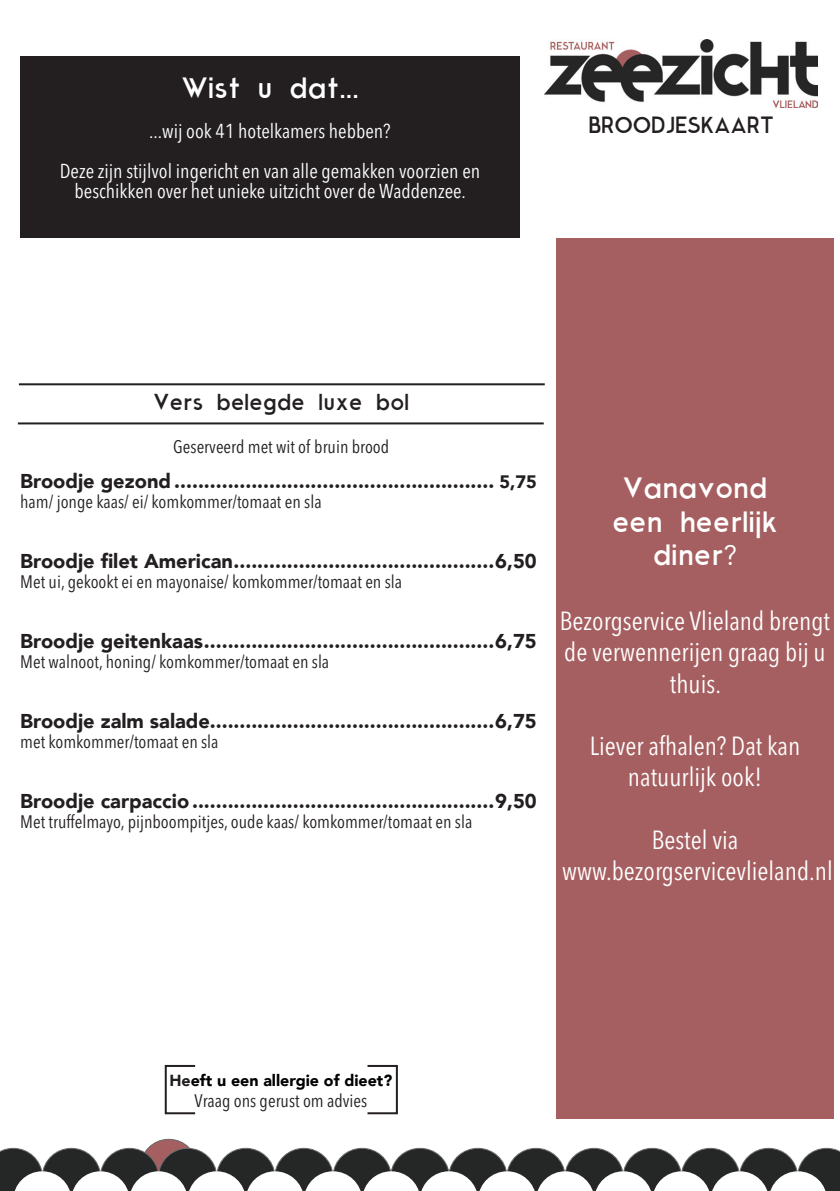
<style>
.page{position:relative;width:840px;height:1191px;background:#fff}
.page>*{position:absolute;margin:0;border:0;box-sizing:border-box;transform-origin:0 0}
.t1{font:28px "Modern Sans";color:#fff}
.t2{font:condensed 26px/31.2px "Avenir Next LT Pro";color:#fff;text-align:center}
.t3{font:22px "Modern Sans";color:#231f20}
.t4{font:900 20px "Avenir";color:#231f20}
.t5{font:condensed 20px "Avenir Next LT Pro";color:#fff}
.t6{font:condensed 18px "Avenir Next LT Pro";color:#231f20}
.t7{font:900 16px "Avenir";color:#000}
.s1{font-size:18px}
.s2{font-family:"Avenir"}
.s3{color:#231f20}
</style>
<div class="page">
<svg style="left:0;top:1138px;width:839px;height:53px"></svg>
<img style="left:544px;top:40px;width:272px;height:68px">
<div style="left:20px;top:57px;width:499px;height:181px;background:#231f20"></div>
<div style="left:165px;top:1065px;width:232px;height:49px;border:2px solid #231f20"></div>
<div style="left:195px;top:1063px;width:172px;height:56px;background:#fff"></div>
<hr style="left:19px;top:383px;width:525px;height:2px;background:#231f20">
<hr style="left:18px;top:422px;width:525px;height:2px;background:#231f20">
<div style="left:556px;top:238px;width:277px;height:881px;background:#a65f60"></div>
<p class="t1" style="left:181px;top:74px;width:179px">Wist u dat...</p>
<p class="t5" style="left:149px;top:119px;width:243px">...wij ook 41 hotelkamers hebben?</p>
<p class="t5" style="left:60px;top:159px;width:422px">Deze zijn stijlvol ingericht en van alle gemakken voorzien en</p>
<p class="t5" style="left:74px;top:179px;width:392px">beschikken over het unieke uitzicht over de Waddenzee.</p>
<p class="t3" style="left:588px;top:114px;width:187px">BROODJESKAART</p>
<p class="t3" style="left:153px;top:391px;width:257px">Vers belegde luxe bol</p>
<p class="t6" style="left:173px;top:435px;width:217px">Geserveerd met wit of bruin brood</p>
<p class="t4" style="left:20px;top:463px;width:517px">Broodje gezond ...................................................... <span class="s1">5,75</span></p>
<p class="t6" style="left:20px;top:490px;width:303px">ham/ jonge kaas/ ei/ komkommer/tomaat en sla</p>
<p class="t4" style="left:20px;top:543px;width:517px">Broodje filet American............................................6,50</p>
<p class="t6" style="left:20px;top:570px;width:383px">Met ui, gekookt ei en mayonaise/ komkommer/tomaat en sla</p>
<p class="t4" style="left:20px;top:623px;width:517px">Broodje geitenkaas.................................................6,75</p>
<p class="t6" style="left:20px;top:650px;width:310px">Met walnoot, honing/ komkommer/tomaat en sla</p>
<p class="t4" style="left:20px;top:703px;width:517px">Broodje zalm salade................................................6,75</p>
<p class="t6" style="left:20px;top:730px;width:200px">met komkommer/tomaat en sla</p>
<p class="t4" style="left:20px;top:783px;width:517px">Broodje carpaccio...................................................9,50</p>
<p class="t6" style="left:20px;top:810px;width:453px">Met truffelmayo, pijnboompitjes, oude kaas/ komkommer/tomaat en sla</p>
<p class="t1" style="left:622px;top:474px;width:147px">Vanavond</p>
<p class="t1" style="left:612px;top:507px;width:167px">een heerlijk</p>
<p class="t1" style="left:652px;top:541px;width:85px">diner<span class="s2">?</span></p>
<p class="t2" style="left:559px;top:605px;width:271px">Bezorgservice Vlieland brengt de verwennerijen graag bij u thuis.</p>
<p class="t2" style="left:589px;top:730px;width:212px">Liever afhalen? Dat kan</p>
<p class="t2" style="left:627px;top:761px;width:136px">natuurlijk ook!</p>
<p class="t2" style="left:651px;top:824px;width:88px">Bestel via</p>
<p class="t2" style="left:562px;top:855px;width:272px">www.bezorgservicevlieland.nl</p>
<p class="t7" style="left:169px;top:1066px;width:224px"><span class="s3">He</span>eft u een allergie of dieet?</p>
<p class="t6" style="left:194px;top:1090px;width:174px">Vraag ons gerust om advies</p>
</div>
